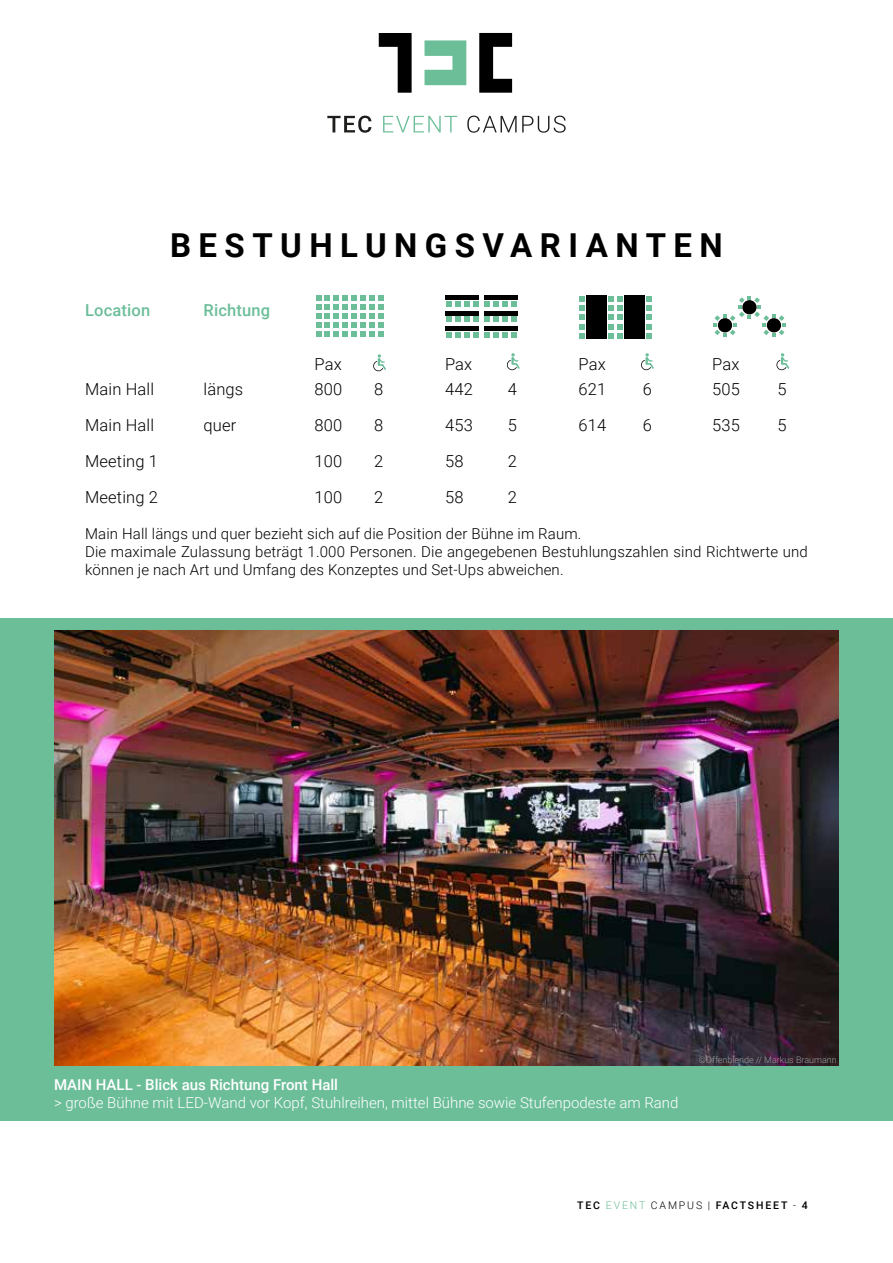
<style>
.page{position:relative;width:893px;height:1263px;background:#fff}
.page>*{position:absolute;margin:0;border:0;box-sizing:border-box;transform-origin:0 0}
.t1{font:700 33px "Roboto";letter-spacing:.225em;color:#000}
.t2{font:300 16.5px "Roboto";letter-spacing:.01em;color:#000}
.t3{font:500 16.5px "Roboto";letter-spacing:.01em;color:#6cbe99}
.t4{font:300 15px/18px "Roboto";letter-spacing:.01em;color:#000}
.t5{font:300 15px "Roboto";color:#fff}
.t6{font:500 15px "Roboto";color:#fff}
.t7{font:500 10.5px "Roboto";letter-spacing:.175em;color:#000}
.t8{font:300 9px "Roboto";color:#9d9d9c}
.s1{font-weight:300;color:#6cbe99}
.s2{font-weight:300}
</style>
<div class="page">
<svg style="left:425px;top:40px;width:41px;height:45px"></svg>
<svg style="left:379px;top:33px;width:33px;height:60px"></svg>
<svg style="left:479px;top:33px;width:33px;height:60px"></svg>
<svg style="left:327px;top:116px;width:44px;height:17px"></svg>
<svg style="left:383px;top:116px;width:74px;height:16px"></svg>
<svg style="left:467px;top:116px;width:99px;height:17px"></svg>
<svg style="left:316px;top:296px;width:68px;height:41px"></svg>
<div style="left:445px;top:326px;width:34px;height:5px;background:#000"></div>
<hr style="left:445px;top:311px;width:34px;height:4px;background:#000">
<hr style="left:445px;top:296px;width:34px;height:4px;background:#000">
<div style="left:484px;top:326px;width:34px;height:5px;background:#000"></div>
<svg style="left:446px;top:332px;width:71px;height:5px"></svg>
<hr style="left:484px;top:311px;width:34px;height:4px;background:#000">
<svg style="left:446px;top:316px;width:71px;height:6px"></svg>
<hr style="left:484px;top:296px;width:34px;height:4px;background:#000">
<svg style="left:446px;top:301px;width:71px;height:6px"></svg>
<div style="left:586px;top:296px;width:21px;height:43px;background:#000"></div>
<svg style="left:579px;top:296px;width:6px;height:43px"></svg>
<div style="left:624px;top:296px;width:21px;height:43px;background:#000"></div>
<svg style="left:608px;top:296px;width:15px;height:43px"></svg>
<svg style="left:646px;top:296px;width:6px;height:43px"></svg>
<svg style="left:713px;top:296px;width:73px;height:41px"></svg>
<div style="left:742px;top:300px;width:15px;height:14px;background:#000;border-radius:50%"></div>
<svg style="left:373px;top:354px;width:13px;height:17px"></svg>
<svg style="left:507px;top:353px;width:13px;height:17px"></svg>
<svg style="left:641px;top:353px;width:13px;height:17px"></svg>
<svg style="left:776px;top:353px;width:13px;height:17px"></svg>
<div style="left:0;top:618px;width:893px;height:502px;background:#6cbe99"></div>
<img style="left:54px;top:631px;width:785px;height:434px">
<h1 class="t1" style="left:170px;top:222px;width:554px">BESTUHLUNGSVARIANTEN</h1>
<p class="t3" style="left:85px;top:298px;width:67px">Location</p>
<p class="t3" style="left:204px;top:298px;width:68px">Richtung</p>
<p class="t2" style="left:315px;top:352px;width:29px">Pax</p>
<p class="t2" style="left:445px;top:352px;width:29px">Pax</p>
<p class="t2" style="left:579px;top:352px;width:29px">Pax</p>
<p class="t2" style="left:712px;top:352px;width:29px">Pax</p>
<p class="t2" style="left:85px;top:378px;width:71px">Main Hall</p>
<p class="t2" style="left:204px;top:378px;width:41px">längs</p>
<p class="t2" style="left:315px;top:378px;width:29px">800</p>
<p class="t2" style="left:374px;top:378px;width:11px">8</p>
<p class="t2" style="left:445px;top:378px;width:29px">442</p>
<p class="t2" style="left:508px;top:378px;width:11px">4</p>
<p class="t2" style="left:579px;top:378px;width:29px">621</p>
<p class="t2" style="left:643px;top:378px;width:11px">6</p>
<p class="t2" style="left:712px;top:378px;width:29px">505</p>
<p class="t2" style="left:777px;top:378px;width:11px">5</p>
<p class="t2" style="left:85px;top:414px;width:71px">Main Hall</p>
<p class="t2" style="left:204px;top:414px;width:34px">quer</p>
<p class="t2" style="left:315px;top:414px;width:29px">800</p>
<p class="t2" style="left:374px;top:414px;width:11px">8</p>
<p class="t2" style="left:445px;top:414px;width:29px">453</p>
<p class="t2" style="left:508px;top:414px;width:11px">5</p>
<p class="t2" style="left:579px;top:414px;width:29px">614</p>
<p class="t2" style="left:643px;top:414px;width:11px">6</p>
<p class="t2" style="left:712px;top:414px;width:29px">535</p>
<p class="t2" style="left:777px;top:414px;width:11px">5</p>
<p class="t2" style="left:85px;top:450px;width:75px">Meeting 1</p>
<p class="t2" style="left:315px;top:450px;width:29px">100</p>
<p class="t2" style="left:374px;top:450px;width:11px">2</p>
<p class="t2" style="left:445px;top:450px;width:20px">58</p>
<p class="t2" style="left:508px;top:450px;width:11px">2</p>
<p class="t2" style="left:85px;top:486px;width:75px">Meeting 2</p>
<p class="t2" style="left:315px;top:486px;width:29px">100</p>
<p class="t2" style="left:374px;top:486px;width:11px">2</p>
<p class="t2" style="left:445px;top:486px;width:20px">58</p>
<p class="t2" style="left:508px;top:486px;width:11px">2</p>
<p class="t4" style="left:85px;top:525px;width:724px">Main Hall längs und quer bezieht sich auf die Position der Bühne im Raum.<br>Die maximale Zulassung beträgt 1.000 Personen. Die angegebenen Bestuhlungszahlen sind Richtwerte und können je nach Art und Umfang des Konzeptes und Set-Ups abweichen.</p>
<p class="t6" style="left:54px;top:1074px;width:286px">MAIN HALL - Blick aus Richtung Front Hall</p>
<p class="t5" style="left:54px;top:1092px;width:626px">&gt; große Bühne mit LED-Wand vor Kopf, Stuhlreihen, mittel Bühne sowie Stufenpodeste am Rand</p>
<p class="t8" style="left:699px;top:1054px;width:140px">©Offenblende // Markus Braumann</p>
<p class="t7" style="left:577px;top:1198px;width:232px">TEC <span class="s1">EVENT</span> <span class="s2">CAMPUS |</span> FACTSHEET <span class="s2">-</span> 4</p>
</div>
